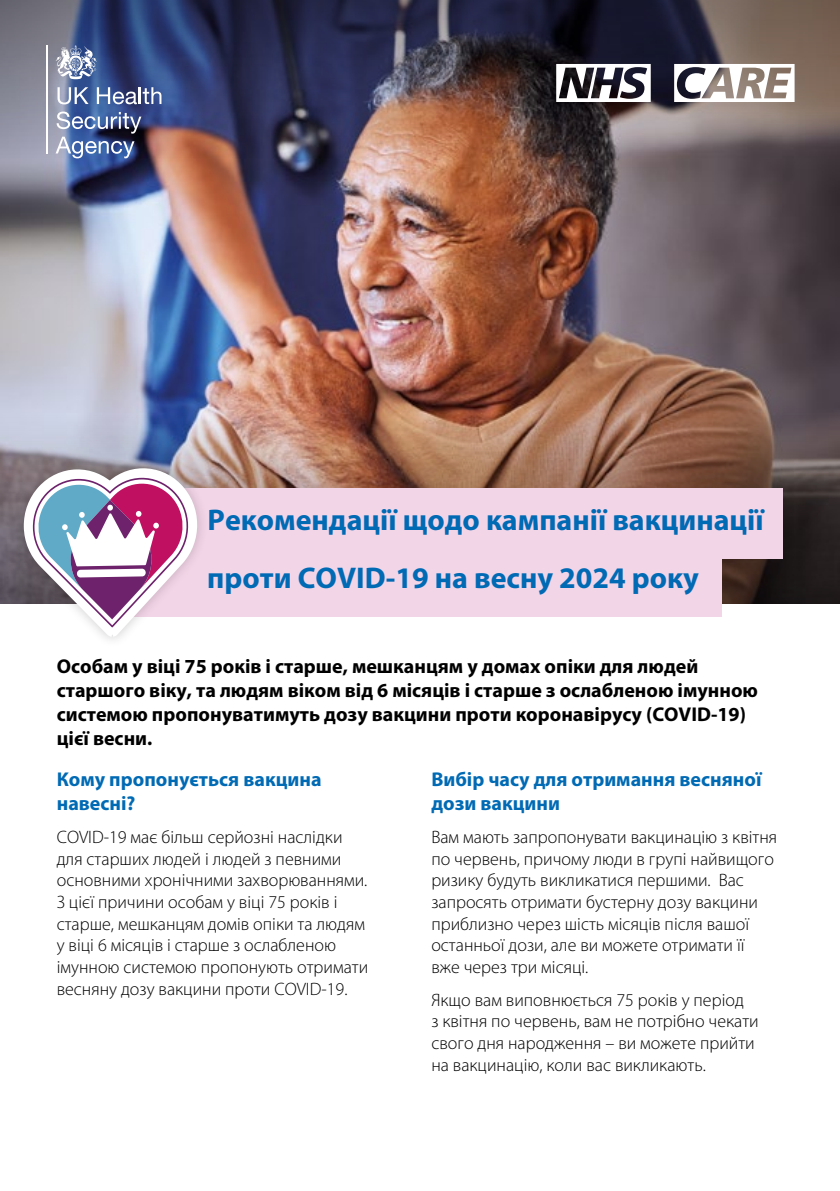
<style>
.page{position:relative;width:840px;height:1191px;background:#fff}
.page>*{position:absolute;margin:0;border:0;box-sizing:border-box;transform-origin:0 0}
.t1{font:700 30px "Myriad Pro";color:#006ab4}
.t2{font:700 20px/24px "Myriad Pro";color:#000}
.t3{font:700 20px/24px "Myriad Pro";color:#006ab4}
.t4{font:300 18px/21.6px "Myriad Pro";color:#000}
</style>
<div class="page">
<img style="left:0;top:158px;width:839px;height:256px">
<img style="left:0;top:414px;width:839px;height:189px">
<img style="left:0;top:0;width:839px;height:158px">
<div style="left:113px;top:488px;width:669px;height:70px;background:#f3d5e8"></div>
<hr style="left:46px;top:45px;width:2px;height:109px;background:#fff">
<svg style="left:56px;top:45px;width:41px;height:34px"></svg>
<svg style="left:57px;top:87px;width:31px;height:17px"></svg>
<svg style="left:97px;top:87px;width:64px;height:17px"></svg>
<svg style="left:56px;top:112px;width:85px;height:46px;background:#6678a1"></svg>
<svg style="left:556px;top:64px;width:94px;height:38px"></svg>
<svg style="left:673px;top:64px;width:121px;height:38px"></svg>
<div style="left:196px;top:554px;width:525px;height:62px;background:#f3d5e8"></div>
<div style="left:12px;top:456px;width:197px;height:192px;background:#000;opacity:.2"></div>
<svg style="left:18px;top:462px;width:194px;height:186px"></svg>
<p class="t1" style="left:207px;top:500px;width:557px">Рекомендації щодо кампанії вакцинації</p>
<p class="t1" style="left:207px;top:558px;width:493px">проти COVID-19 на весну 2024 року</p>
<p class="t2" style="left:57px;top:653px;width:702px">Особам у віці 75 років і старше, мешканцям у домах опіки для людей старшого віку, та людям віком від 6 місяців і старше з ослабленою імунною системою пропонуватимуть дозу вакцини проти коронавірусу (COVID-19) цієї весни.</p>
<p class="t3" style="left:57px;top:767px;width:266px">Кому пропонується вакцина навесні?</p>
<p class="t4" style="left:57px;top:826px;width:313px">COVID-19 має більш серйозні наслідки для старших людей і людей з певними основними хронічними захворюваннями.<br>З цієї причини особам у віці 75 років і старше, мешканцям домів опіки та людям у віці 6 місяців і старше з ослабленою імунною системою пропонують отримати весняну дозу вакцини проти COVID-19.</p>
<p class="t3" style="left:431px;top:767px;width:331px">Вибір часу для отримання весняної дози вакцини</p>
<p class="t4" style="left:431px;top:826px;width:347px">Вам мають запропонувати вакцинацію з квітня по червень, причому люди в групі найвищого ризику будуть викликатися першими. Вас запросять отримати бустерну дозу вакцини приблизно через шість місяців після вашої останньої дози, але ви можете отримати її вже через три місяці.</p>
<p class="t4" style="left:431px;top:989px;width:329px">Якщо вам виповнюється 75 років у період<br>з квітня по червень, вам не потрібно чекати свого дня народження – ви можете прийти на вакцинацію, коли вас викликають.</p>
</div>
